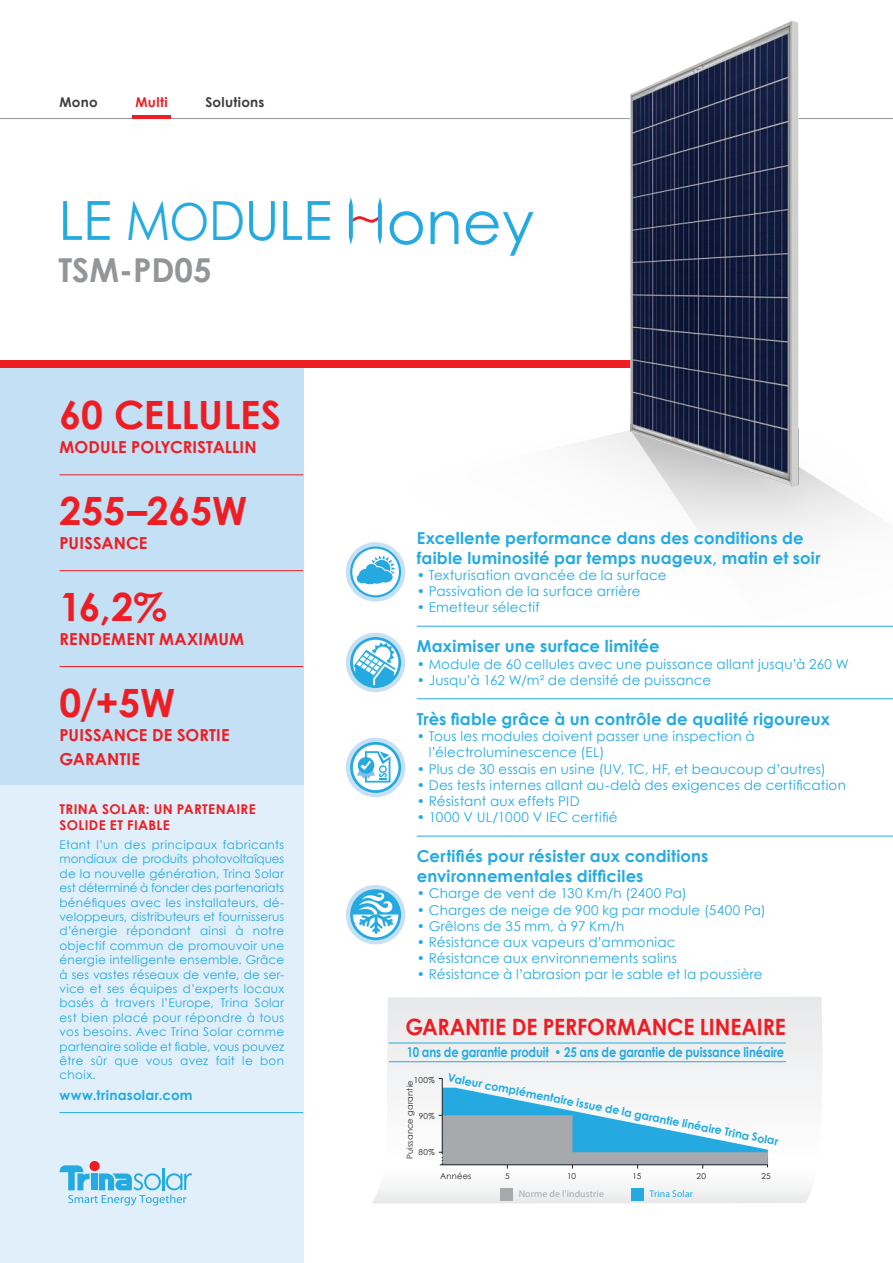
<style>
.page{position:relative;width:893px;height:1263px;background:#fff}
.page>*{position:absolute;margin:0;border:0;box-sizing:border-box;transform-origin:0 0}
.t1{font:54px "Century Gothic";letter-spacing:-.015em;color:#24aae1}
.t2{font:700 39px "Century Gothic";color:#ee1d23}
.t3{font:700 33px "Century Gothic";color:#939598}
.t4{font:700 22.5px "Century Gothic";letter-spacing:-.005em;color:#ee1d23;scale:.94 1}
.t5{font:700 16.5px/19.8px "Century Gothic";letter-spacing:.01em;color:#24aae1}
.t6{font:700 16.5px/24px "Century Gothic";letter-spacing:.01em;color:#ee1d23}
.t7{font:13.5px/16.2px "Century Gothic";letter-spacing:.015em;color:#24aae1}
.t8{font:700 13.5px "Century Gothic";letter-spacing:-.005em;color:#24aae1;scale:.85 1}
.t9{font:700 13.5px/16.2px "Century Gothic";letter-spacing:.025em;color:#ee1d23}
.t10{font:700 13.5px "Century Gothic";letter-spacing:.025em;color:#24aae1}
.t11{font:700 13.5px "Century Gothic";letter-spacing:.02em;color:#3e3e3f}
.t12{font:12px/14.4px "Century Gothic";letter-spacing:.005em;color:#24aae1;text-align:justify}
.t13{font:700 11.25px "Century Gothic";color:#24aae1}
.t14{font:9.75px "Myriad Pro";letter-spacing:.015em;color:#a8a9ad}
.t15{font:9.75px "Myriad Pro";letter-spacing:.015em;color:#24aae1}
.t16{font:8.25px "Century Gothic";letter-spacing:.03em;color:#231f20}
.s1{font-size:51px}
</style>
<div class="page">
<hr style="left:0;top:118px;width:893px;height:1px;background:#939598">
<div style="left:0;top:360px;width:303px;height:903px;background:#e0eff9"></div>
<div style="left:0;top:368px;width:303px;height:416px;background:#c3e0f4"></div>
<div style="left:0;top:360px;width:642px;height:8px;background:#ee1d23"></div>
<img style="left:270px;top:21px;width:623px;height:619px">
<svg style="left:89px;top:1161px;width:11px;height:10px"></svg>
<svg style="left:59px;top:1165px;width:133px;height:41px"></svg>
<hr style="left:417px;top:626px;width:476px;height:1px;background:#24aae1">
<hr style="left:417px;top:698px;width:476px;height:1px;background:#24aae1">
<hr style="left:417px;top:836px;width:476px;height:1px;background:#24aae1">
<svg style="left:346px;top:542px;width:59px;height:60px"></svg>
<svg style="left:346px;top:633px;width:59px;height:59px"></svg>
<svg style="left:346px;top:738px;width:59px;height:59px"></svg>
<svg style="left:346px;top:885px;width:59px;height:59px"></svg>
<svg style="left:372px;top:997px;width:450px;height:206px"></svg>
<hr style="left:442px;top:1078px;width:1px;height:74px;background:#231f20">
<svg style="left:439px;top:1088px;width:329px;height:80px"></svg>
<hr style="left:389px;top:1043px;width:397px;height:1px;background:#24aae1">
<hr style="left:389px;top:1061px;width:397px;height:1px;background:#24aae1">
<div style="left:500px;top:1188px;width:12px;height:12px;background:#a8a9ad"></div>
<div style="left:631px;top:1188px;width:12px;height:12px;background:#24aae1"></div>
<svg style="left:349px;top:197px;width:33px;height:48px"></svg>
<svg style="left:390px;top:211px;width:33px;height:34px"></svg>
<svg style="left:431px;top:211px;width:27px;height:33px"></svg>
<svg style="left:466px;top:211px;width:67px;height:45px"></svg>
<hr style="left:132px;top:115px;width:39px;height:4px;background:#ee1d23">
<hr style="left:60px;top:1112px;width:243px;height:1px;background:#24aae1">
<hr style="left:60px;top:474px;width:243px;height:1px;background:#ee1d23">
<hr style="left:60px;top:570px;width:243px;height:1px;background:#ee1d23">
<hr style="left:60px;top:666px;width:243px;height:1px;background:#ee1d23">
<p class="t11" style="left:60px;top:94px;width:40px">Mono</p>
<p class="t9" style="left:136px;top:94px;width:34px">Multi</p>
<p class="t11" style="left:205px;top:94px;width:61px">Solutions</p>
<h1 class="t1" style="left:58px;top:187px;width:275px">LE M<span class="s1">O</span>DULE</h1>
<h3 class="t3" style="left:58px;top:249px;width:155px">TSM-PD05</h3>
<h2 class="t2" style="left:60px;top:390px;width:223px">60 CELLULES</h2>
<p class="t6" style="left:60px;top:435px;width:199px">MODULE POLYCRISTALLIN</p>
<h2 class="t2" style="left:60px;top:486px;width:189px">255–265W</h2>
<p class="t6" style="left:60px;top:530px;width:89px">PUISSANCE</p>
<h2 class="t2" style="left:60px;top:582px;width:109px">16,2%</h2>
<p class="t6" style="left:60px;top:626px;width:186px">RENDEMENT MAXIMUM</p>
<h2 class="t2" style="left:60px;top:678px;width:117px">0/+5W</h2>
<p class="t6" style="left:60px;top:722px;width:172px">PUISSANCE DE SORTIE<br>GARANTIE</p>
<p class="t9" style="left:60px;top:800px;width:198px">TRINA SOLAR: UN PARTENAIRE<br>SOLIDE ET FIABLE</p>
<p class="t12" style="left:60px;top:837px;width:226px">Etant l’un des principaux fabricants mondiaux de produits photovoltaîques de la nouvelle génération, Trina Solar est déterminé à fonder des partenariats bénéfiques avec les installateurs, dé&shy;veloppeurs, distributeurs et fournisserus d’énergie répondant ainsi à notre objectif commun de promouvoir une énergie intelligente ensemble. Grâce à ses vastes réseaux de vente, de ser&shy;vice et ses équipes d’experts locaux basés à travers l’Europe, Trina Solar est bien placé pour répondre à tous vos besoins. Avec Trina Solar comme partenaire solide et fiable, vous pouvez être sûr que vous avez fait le bon choix.</p>
<p class="t10" style="left:60px;top:1087px;width:135px">www.trinasolar.com</p>
<p class="t5" style="left:417px;top:528px;width:405px">Excellente performance dans des conditions de faible luminosité par temps nuageux, matin et soir</p>
<p class="t7" style="left:417px;top:567px;width:251px">• Texturisation avancée de la surface</p>
<p class="t7" style="left:417px;top:583px;width:225px">• Passivation de la surface arrière</p>
<p class="t7" style="left:417px;top:599px;width:124px">• Emetteur sélectif</p>
<p class="t5" style="left:417px;top:636px;width:244px">Maximiser une surface limitée</p>
<p class="t7" style="left:417px;top:655px;width:433px">• Module de 60 cellules avec une puissance allant jusqu’à 260 W</p>
<p class="t7" style="left:417px;top:672px;width:296px">• Jusqu’à 162 W/m² de densité de puissance</p>
<p class="t5" style="left:417px;top:709px;width:415px">Très fiable grâce à un contrôle de qualité rigoureux</p>
<p class="t7" style="left:429px;top:728px;width:327px;text-indent:-12px">• Tous les modules doivent passer une inspection à l’électroluminescence (EL)</p>
<p class="t7" style="left:417px;top:760px;width:410px">• Plus de 30 essais en usine (UV, TC, HF, et beaucoup d’autres)</p>
<p class="t7" style="left:417px;top:777px;width:431px">• Des tests internes allant au-delà des exigences de certification</p>
<p class="t7" style="left:417px;top:793px;width:164px">• Résistant aux effets PID</p>
<p class="t7" style="left:417px;top:809px;width:202px">• 1000 V UL/1000 V IEC certifié</p>
<p class="t5" style="left:417px;top:846px;width:293px">Certifiés pour résister aux conditions environnementales difficiles</p>
<p class="t7" style="left:417px;top:885px;width:272px">• Charge de vent de 130 Km/h (2400 Pa)</p>
<p class="t7" style="left:417px;top:901px;width:351px">• Charges de neige de 900 kg par module (5400 Pa)</p>
<p class="t7" style="left:417px;top:917px;width:209px">• Grêlons de 35 mm, à 97 Km/h</p>
<p class="t7" style="left:417px;top:934px;width:260px">• Résistance aux vapeurs d’ammoniac</p>
<p class="t7" style="left:417px;top:950px;width:262px">• Résistance aux environnements salins</p>
<p class="t7" style="left:417px;top:966px;width:347px">• Résistance à l’abrasion par le sable et la poussière</p>
<h3 class="t4" style="left:405px;top:1012px;width:406px">GARANTIE DE PERFORMANCE LINEAIRE</h3>
<p class="t8" style="left:407px;top:1043px;width:445px">10 ans de garantie produit • 25 ans de garantie de puissance linéaire</p>
<p class="t13" style="left:449px;top:1070px;width:338px;rotate:11deg">Valeur complémentaire issue de la garantie linéaire Trina Solar</p>
<p class="t16" style="left:440px;top:1171px;width:33px">Années</p>
<p class="t16" style="left:414px;top:1075px;width:23px">100%</p>
<p class="t16" style="left:405px;top:1159px;width:81px;rotate:-90deg">Puissance garantie</p>
<p class="t16" style="left:419px;top:1111px;width:18px">90%</p>
<p class="t16" style="left:418px;top:1147px;width:18px">80%</p>
<p class="t16" style="left:567px;top:1171px;width:11px">10</p>
<p class="t16" style="left:633px;top:1171px;width:10px">15</p>
<p class="t16" style="left:696px;top:1171px;width:11px">20</p>
<p class="t16" style="left:761px;top:1171px;width:11px">25</p>
<p class="t14" style="left:519px;top:1187px;width:87px">Norme de l’industrie</p>
<p class="t15" style="left:650px;top:1187px;width:45px">Trina Solar</p>
<p class="t16" style="left:505px;top:1171px;width:6px">5</p>
</div>
